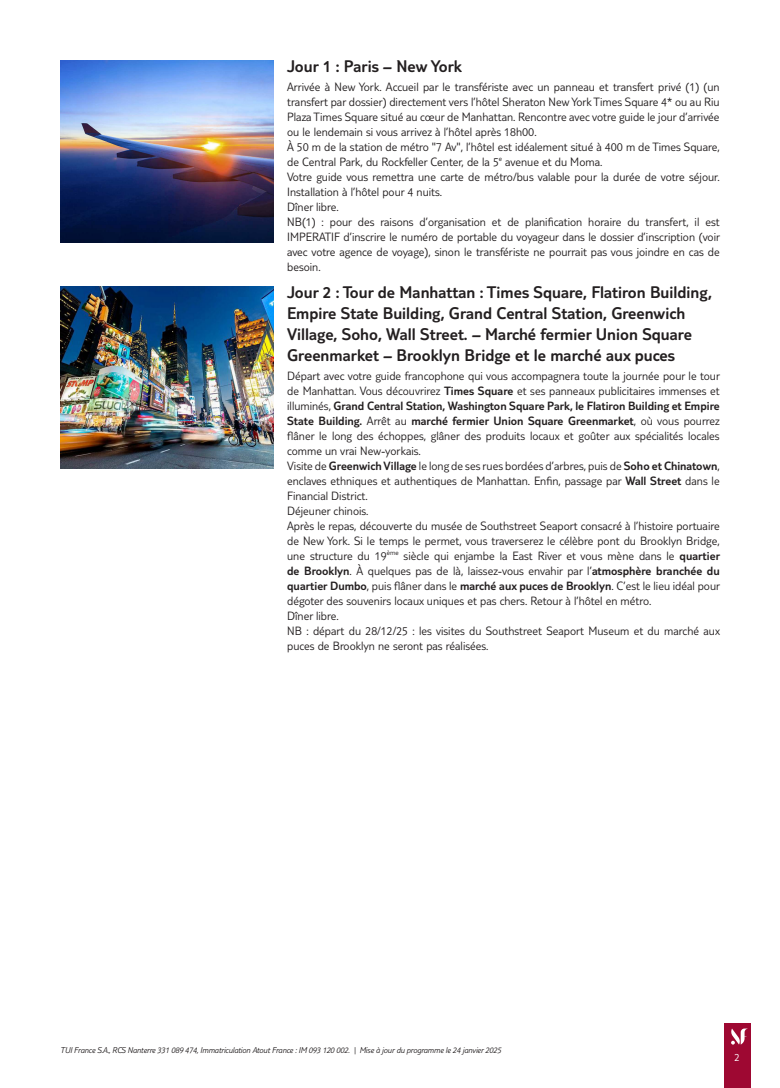
<style>
.page{position:relative;width:780px;height:1088px;background:#fff}
.page>*{position:absolute;margin:0;border:0;box-sizing:border-box;transform-origin:0 0}
.t1{font:300 17.5px/21px "TUI Type";color:#231f20}
.t2{font:300 12.5px/15px "TUI Type";color:#231f20}
.t3{font:300 11.25px "TUI Type";color:#fff}
.t4{font:italic 300 8.75px "TUI Type";letter-spacing:-.02em;color:#231f20}
.s1{font-style:inherit}
</style>
<div class="page">
<div style="left:724px;top:1023px;width:26px;height:65px;background:#9e0832"></div>
<svg style="left:731px;top:1028px;width:17px;height:16px"></svg>
<img style="left:60px;top:60px;width:213px;height:182px">
<img style="left:60px;top:286px;width:213px;height:182px">
<h1 class="t1" style="left:287px;top:55px;width:176px">Jour 1 : Paris – New York</h1>
<p class="t2" style="left:287px;top:79px;width:434px">Arrivée à New York. Accueil par le transfériste avec un panneau et transfert privé (1) (un transfert par dossier) directement vers l’hôtel Sheraton New York Times Square 4* ou au Riu Plaza Times Square situé au cœur de Manhattan. Rencontre avec votre guide le jour d’arrivée ou le lendemain si vous arrivez à l’hôtel après 18h00.<br>À 50 m de la station de métro "7 Av", l’hôtel est idéalement situé à 400 m de Times Square, de Central Park, du Rockfeller Center, de la 5<sup>e</sup> avenue et du Moma.<br>Votre guide vous remettra une carte de métro/bus valable pour la durée de votre séjour.<br>Installation à l’hôtel pour 4 nuits.<br>Dîner libre.<br>NB(1) : pour des raisons d’organisation et de planification horaire du transfert, il est IMPERATIF d’inscrire le numéro de portable du voyageur dans le dossier d’inscription (voir avec votre agence de voyage), sinon le transfériste ne pourrait pas vous joindre en cas de besoin.</p>
<h1 class="t1" style="left:287px;top:281px;width:426px">Jour 2 : Tour de Manhattan : Times Square, Flatiron Building, Empire State Building, Grand Central Station, Greenwich Village, Soho, Wall Street. – Marché fermier Union Square Greenmarket – Brooklyn Bridge et le marché aux puces</h1>
<p class="t2" style="left:287px;top:368px;width:434px">Départ avec votre guide francophone qui vous accompagnera toute la journée pour le tour de Manhattan. Vous découvrirez <span class="s1">Times Square</span> et ses panneaux publicitaires immenses et illuminés, <span class="s1">Grand Central Station, Washington Square Park, le Flatiron Building et Empire State Building.</span> Arrêt au <span class="s1">marché fermier Union Square Greenmarket</span>, où vous pourrez flâner le long des échoppes, glâner des produits locaux et goûter aux spécialités locales comme un vrai New-yorkais.<br>Visite de <span class="s1">Greenwich Village</span> le long de ses rues bordées d’arbres, puis de <span class="s1">Soho et Chinatown</span>, enclaves ethniques et authentiques de Manhattan. Enfin, passage par <span class="s1">Wall Street</span> dans le Financial District.<br>Déjeuner chinois.<br>Après le repas, découverte du musée de Southstreet Seaport consacré à l’histoire portuaire de New York. Si le temps le permet, vous traverserez le célèbre pont du Brooklyn Bridge, une structure du 19<sup>ème</sup> siècle qui enjambe la East River et vous mène dans le <span class="s1">quartier de Brooklyn</span>. À quelques pas de là, laissez-vous envahir par l’<span class="s1">atmosphère branchée du quartier Dumbo</span>, puis flâner dans le <span class="s1">marché aux puces de Brooklyn</span>. C’est le lieu idéal pour dégoter des souvenirs locaux uniques et pas chers. Retour à l’hôtel en métro.<br>Dîner libre.<br>NB : départ du 28/12/25 : les visites du Southstreet Seaport Museum et du marché aux puces de Brooklyn ne seront pas réalisées.</p>
<p class="t4" style="left:60px;top:1045px;width:442px">TUI France S.A., RCS Nanterre 331 089 474, Immatriculation Atout France : IM 093 120 002. | Mise à jour du programme le 24 janvier 2025</p>
<p class="t3" style="left:734px;top:1050px;width:7px">2</p>
</div>
